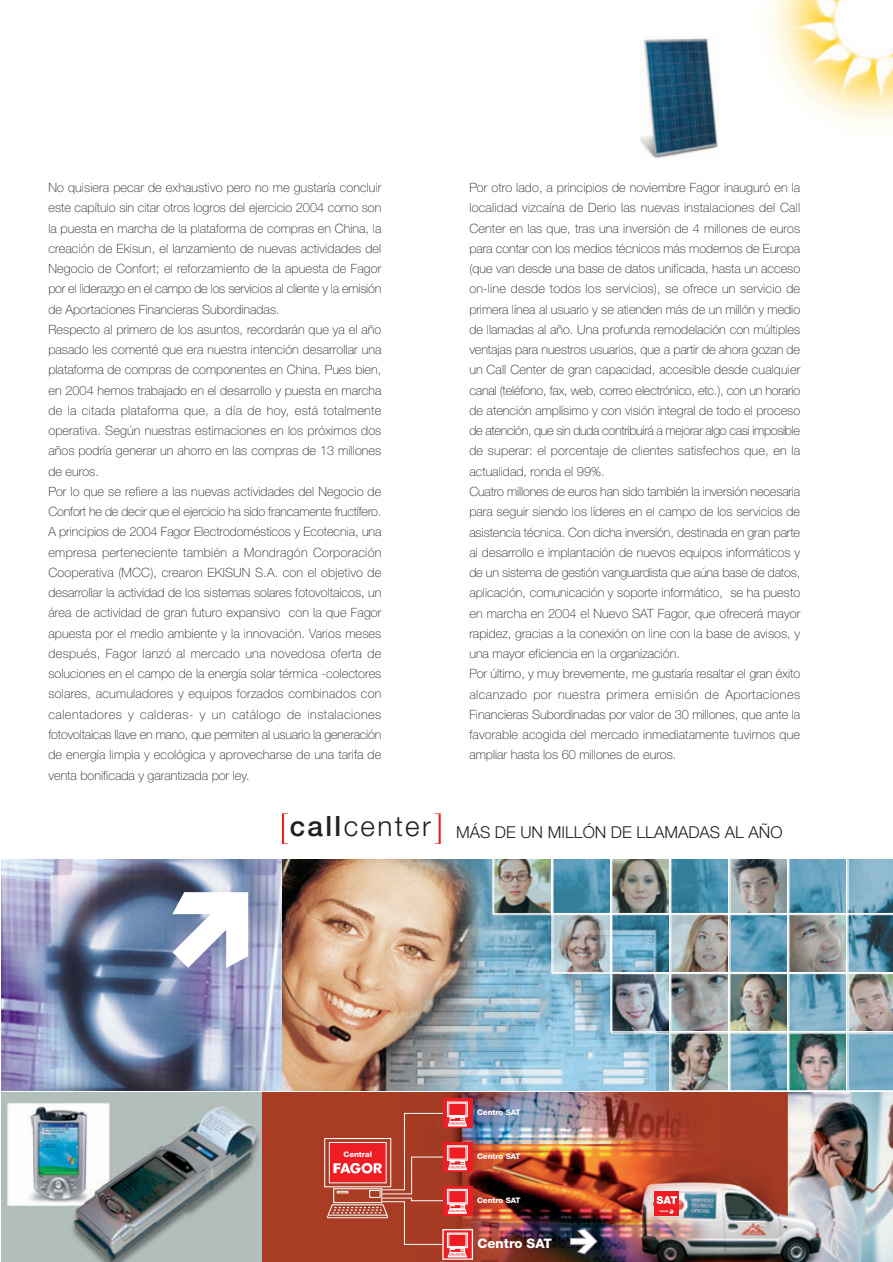
<style>
.page{position:relative;width:893px;height:1262px;background:#fff}
.page>*{position:absolute;margin:0;border:0;box-sizing:border-box;transform-origin:0 0}
.t1{font:300 16.35px "Helvetica Neue";color:#231f20}
.t2{font:800 13.2px "Helvetica Neue";color:#fff}
.t3{font:100 12.75px/20.2px "Helvetica Neue";letter-spacing:.005em;color:#231f20}
.t4{font:800 7.65px "Helvetica Neue";color:#fff}
.s1{font-weight:500;font-size:27.9px}
.s2{font-size:27.9px}
</style>
<div class="page">
<img style="left:1px;top:859px;width:491px;height:231px">
<img style="left:492px;top:859px;width:401px;height:231px">
<img style="left:1px;top:1092px;width:261px;height:169px">
<img style="left:262px;top:1092px;width:631px;height:169px">
<img style="left:769px;top:0;width:124px;height:126px">
<svg style="left:435px;top:813px;width:6px;height:31px"></svg>
<svg style="left:282px;top:813px;width:6px;height:31px"></svg>
<div style="left:654px;top:1191px;width:24px;height:24px;background:#ee1d23"></div>
<svg style="left:656px;top:1196px;width:21px;height:7px"></svg>
<svg style="left:659px;top:1209px;width:14px;height:4px"></svg>
<svg style="left:567px;top:1228px;width:31px;height:28px"></svg>
<div style="left:324px;top:1138px;width:67px;height:49px;border:1px solid #fff"></div>
<div style="left:443px;top:1098px;width:29px;height:30px;background:#ee1d23"></div>
<div style="left:443px;top:1142px;width:29px;height:29px;background:#ee1d23"></div>
<div style="left:443px;top:1186px;width:29px;height:29px;background:#ee1d23"></div>
<div style="left:442px;top:1229px;width:31px;height:30px;background:#ee1d23;border:1px solid #fff"></div>
<svg style="left:326px;top:1101px;width:142px;height:156px;background:#bc4d3d"></svg>
<svg style="left:172px;top:892px;width:76px;height:76px"></svg>
<img style="left:640px;top:36px;width:79px;height:123px">
<p class="t3" style="left:48px;top:178px;width:335px">No quisiera pecar de exhaustivo pero no me gustaría concluir este capítulo sin citar otros logros del ejercicio 2004 como son la puesta en marcha de la plataforma de compras en China, la creación de Ekisun, el lanzamiento de nuevas actividades del Negocio de Confort; el reforzamiento de la apuesta de Fagor por el liderazgo en el campo de los servicios al cliente y la emisión de Aportaciones Financieras Subordinadas.<br>Respecto al primero de los asuntos, recordarán que ya el año pasado les comenté que era nuestra intención desarrollar una plataforma de compras de componentes en China. Pues bien, en 2004 hemos trabajado en el desarrollo y puesta en marcha de la citada plataforma que, a día de hoy, está totalmente operativa. Según nuestras estimaciones en los próximos dos años podría generar un ahorro en las compras de 13 millones de euros.<br>Por lo que se refiere a las nuevas actividades del Negocio de Confort he de decir que el ejercicio ha sido francamente fructífero.<br>A principios de 2004 Fagor Electrodomésticos y Ecotecnia, una empresa perteneciente también a Mondragón Corporación Cooperativa (MCC), crearon EKISUN S.A. con el objetivo de desarrollar la actividad de los sistemas solares fotovoltaicos, un área de actividad de gran futuro expansivo con la que Fagor apuesta por el medio ambiente y la innovación. Varios meses después, Fagor lanzó al mercado una novedosa oferta de soluciones en el campo de la energía solar térmica -colectores solares, acumuladores y equipos forzados combinados con calentadores y calderas- y un catálogo de instalaciones fotovoltaicas llave en mano, que permiten al usuario la generación de energía limpia y ecológica y aprovecharse de una tarifa de venta bonificada y garantizada por ley.</p>
<p class="t3" style="left:469px;top:179px;width:332px">Por otro lado, a principios de noviembre Fagor inauguró en la localidad vizcaína de Derio las nuevas instalaciones del Call Center en las que, tras una inversión de 4 millones de euros para contar con los medios técnicos más modernos de Europa (que van desde una base de datos unificada, hasta un acceso on-line desde todos los servicios), se ofrece un servicio de primera línea al usuario y se atienden más de un millón y medio de llamadas al año. Una profunda remodelación con múltiples ventajas para nuestros usuarios, que a partir de ahora gozan de un Call Center de gran capacidad, accesible desde cualquier canal (teléfono, fax, web, correo electrónico, etc.), con un horario de atención amplísimo y con visión integral de todo el proceso de atención, que sin duda contribuirá a mejorar algo casi imposible de superar: el porcentaje de clientes satisfechos que, en la actualidad, ronda el 99%.<br>Cuatro millones de euros han sido también la inversión necesaria para seguir siendo los líderes en el campo de los servicios de asistencia técnica. Con dicha inversión, destinada en gran parte al desarrollo e implantación de nuevos equipos informáticos y de un sistema de gestión vanguardista que aúna base de datos, aplicación, comunicación y soporte informático, se ha puesto en marcha en 2004 el Nuevo SAT Fagor, que ofrecerá mayor rapidez, gracias a la conexión on line con la base de avisos, y una mayor eficiencia en la organización.<br>Por último, y muy brevemente, me gustaría resaltar el gran éxito alcanzado por nuestra primera emisión de Aportaciones Financieras Subordinadas por valor de 30 millones, que ante la favorable acogida del mercado inmediatamente tuvimos que ampliar hasta los 60 millones de euros.</p>
<p class="t1" style="left:290px;top:826px;width:494px"><span class="s1">call</span><span class="s2">center</span> MÁS DE UN MILLÓN DE LLAMADAS AL AÑO</p>
<p class="t4" style="left:343px;top:1151px;width:30px">Central</p>
<p class="t4" style="left:477px;top:1109px;width:45px">Centro SAT</p>
<p class="t4" style="left:477px;top:1153px;width:45px">Centro SAT</p>
<p class="t4" style="left:477px;top:1197px;width:45px">Centro SAT</p>
<p class="t2" style="left:477px;top:1238px;width:76px">Centro SAT</p>
</div>
